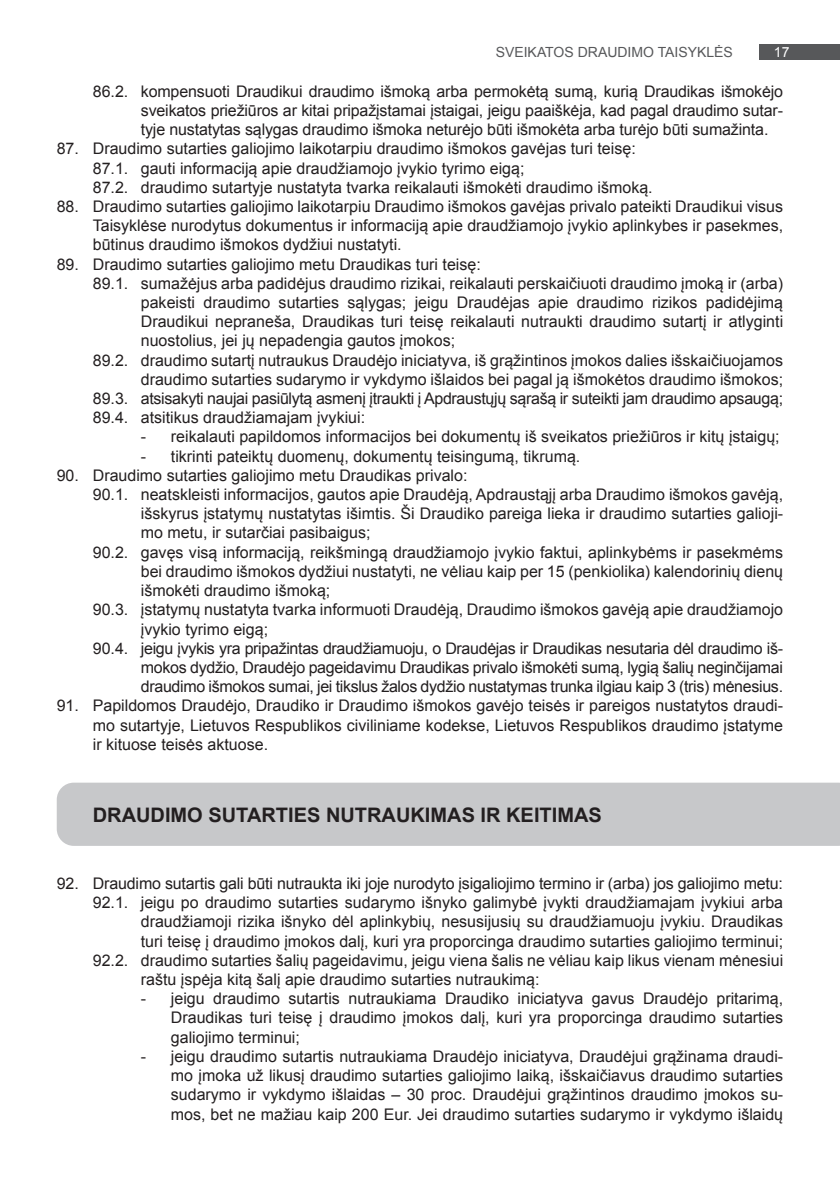
<style>
.page{position:relative;width:840px;height:1191px;background:#fff}
.page>*{position:absolute;margin:0;border:0;box-sizing:border-box;transform-origin:0 0}
.t1{font:700 20px "Arial";color:#231f20}
.t2{font:16px/19.2px "Arial";color:#231f20;text-align:justify}
.t3{font:16px "Arial";letter-spacing:-.02em;color:#231f20}
.t4{font:14px "Arial";color:#57585a}
.t5{font:14px "Arial";color:#fff}
</style>
<div class="page">
<div style="left:759px;top:44px;width:80px;height:16px;background:#57585a"></div>
<div style="left:57px;top:782px;width:782px;height:64px;background:#c7c8ca"></div>
<p class="t4" style="left:495px;top:43px;width:239px">SVEIKATOS DRAUDIMO TAISYKLĖS</p>
<p class="t5" style="left:773px;top:43px;width:17px">17</p>
<p class="t2" style="left:141px;top:82px;width:643px;text-indent:-48px">86.2. kompensuoti Draudikui draudimo išmoką arba permokėtą sumą, kurią Draudikas išmokėjo sveikatos priežiūros ar kitai pripažįstamai įstaigai, jeigu paaiškėja, kad pagal draudimo sutar&shy;tyje nustatytas sąlygas draudimo išmoka neturėjo būti išmokėta arba turėjo būti sumažinta.</p>
<p class="t2" style="left:93px;top:139px;width:561px;text-align:left;text-indent:-36px">87. Draudimo sutarties galiojimo laikotarpiu draudimo išmokos gavėjas turi teisę:<br>87.1. gauti informaciją apie draudžiamojo įvykio tyrimo eigą;<br>87.2. draudimo sutartyje nustatyta tvarka reikalauti išmokėti draudimo išmoką.</p>
<p class="t2" style="left:93px;top:197px;width:691px;text-indent:-36px">88. Draudimo sutarties galiojimo laikotarpiu Draudimo išmokos gavėjas privalo pateikti Draudikui visus Taisyklėse nurodytus dokumentus ir informaciją apie draudžiamojo įvykio aplinkybes ir pasekmes, būtinus draudimo išmokos dydžiui nustatyti.</p>
<p class="t2" style="left:57px;top:254px;width:425px">89. Draudimo sutarties galiojimo metu Draudikas turi teisę:</p>
<p class="t2" style="left:93px;top:274px;width:691px">89.1. sumažėjus arba padidėjus draudimo rizikai, reikalauti perskaičiuoti draudimo įmoką ir (arba)</p>
<p class="t2" style="left:141px;top:293px;width:643px">pakeisti draudimo sutarties sąlygas; jeigu Draudėjas apie draudimo rizikos padidėjimą</p>
<p class="t2" style="left:141px;top:312px;width:643px">Draudikui nepraneša, Draudikas turi teisę reikalauti nutraukti draudimo sutartį ir atlyginti</p>
<p class="t2" style="left:141px;top:331px;width:315px">nuostolius, jei jų nepadengia gautos įmokos;</p>
<p class="t2" style="left:93px;top:350px;width:691px">89.2. draudimo sutartį nutraukus Draudėjo iniciatyva, iš grąžintinos įmokos dalies išskaičiuojamos</p>
<p class="t2" style="left:141px;top:370px;width:643px">draudimo sutarties sudarymo ir vykdymo išlaidos bei pagal ją išmokėtos draudimo išmokos;</p>
<p class="t3" style="left:93px;top:388px;width:691px">89.3. atsisakyti naujai pasiūlytą asmenį įtraukti į Apdraustųjų sąrašą ir suteikti jam draudimo apsaugą;</p>
<p class="t2" style="left:93px;top:408px;width:274px">89.4. atsitikus draudžiamajam įvykiui:</p>
<p class="t2" style="left:141px;top:427px;width:640px">- reikalauti papildomos informacijos bei dokumentų iš sveikatos priežiūros ir kitų įstaigų;</p>
<p class="t2" style="left:141px;top:446px;width:441px">- tikrinti pateiktų duomenų, dokumentų teisingumą, tikrumą.</p>
<p class="t2" style="left:57px;top:466px;width:412px">90. Draudimo sutarties galiojimo metu Draudikas privalo:</p>
<p class="t2" style="left:93px;top:485px;width:691px">90.1. neatskleisti informacijos, gautos apie Draudėją, Apdraustąjį arba Draudimo išmokos gavėją,</p>
<p class="t2" style="left:141px;top:504px;width:643px">išskyrus įstatymų nustatytas išimtis. Ši Draudiko pareiga lieka ir draudimo sutarties galioji-</p>
<p class="t2" style="left:141px;top:523px;width:231px">mo metu, ir sutarčiai pasibaigus;</p>
<p class="t2" style="left:93px;top:542px;width:691px">90.2. gavęs visą informaciją, reikšmingą draudžiamojo įvykio faktui, aplinkybėms ir pasekmėms</p>
<p class="t2" style="left:141px;top:562px;width:643px">bei draudimo išmokos dydžiui nustatyti, ne vėliau kaip per 15 (penkiolika) kalendorinių dienų</p>
<p class="t2" style="left:141px;top:581px;width:191px">išmokėti draudimo išmoką;</p>
<p class="t2" style="left:93px;top:600px;width:691px">90.3. įstatymų nustatyta tvarka informuoti Draudėją, Draudimo išmokos gavėją apie draudžiamojo</p>
<p class="t2" style="left:141px;top:619px;width:129px">įvykio tyrimo eigą;</p>
<p class="t3" style="left:93px;top:637px;width:691px">90.4. jeigu įvykis yra pripažintas draudžiamuoju, o Draudėjas ir Draudikas nesutaria dėl draudimo iš-</p>
<p class="t3" style="left:141px;top:657px;width:643px">mokos dydžio, Draudėjo pageidavimu Draudikas privalo išmokėti sumą, lygią šalių neginčijamai</p>
<p class="t3" style="left:141px;top:676px;width:643px">draudimo išmokos sumai, jei tikslus žalos dydžio nustatymas trunka ilgiau kaip 3 (tris) mėnesius.</p>
<p class="t2" style="left:93px;top:696px;width:691px;text-indent:-36px">91. Papildomos Draudėjo, Draudiko ir Draudimo išmokos gavėjo teisės ir pareigos nustatytos draudi&shy;mo sutartyje, Lietuvos Respublikos civiliniame kodekse, Lietuvos Respublikos draudimo įstatyme ir kituose teisės aktuose.</p>
<p class="t1" style="left:93px;top:801px;width:510px">DRAUDIMO SUTARTIES NUTRAUKIMAS IR KEITIMAS</p>
<p class="t2" style="left:57px;top:874px;width:727px">92. Draudimo sutartis gali būti nutraukta iki joje nurodyto įsigaliojimo termino ir (arba) jos galiojimo metu:</p>
<p class="t2" style="left:93px;top:893px;width:691px">92.1. jeigu po draudimo sutarties sudarymo išnyko galimybė įvykti draudžiamajam įvykiui arba</p>
<p class="t2" style="left:141px;top:912px;width:643px">draudžiamoji rizika išnyko dėl aplinkybių, nesusijusių su draudžiamuoju įvykiu. Draudikas</p>
<p class="t2" style="left:141px;top:931px;width:643px">turi teisę į draudimo įmokos dalį, kuri yra proporcinga draudimo sutarties galiojimo terminui;</p>
<p class="t2" style="left:93px;top:950px;width:691px">92.2. draudimo sutarties šalių pageidavimu, jeigu viena šalis ne vėliau kaip likus vienam mėnesiui</p>
<p class="t2" style="left:141px;top:970px;width:400px">raštu įspėja kitą šalį apie draudimo sutarties nutraukimą:</p>
<p class="t2" style="left:171px;top:989px;width:613px;text-indent:-30px">- jeigu draudimo sutartis nutraukiama Draudiko iniciatyva gavus Draudėjo pritarimą, Draudikas turi teisę į draudimo įmokos dalį, kuri yra proporcinga draudimo sutarties galiojimo terminui;</p>
<p class="t2" style="left:171px;top:1046px;width:613px;text-indent:-30px">- jeigu draudimo sutartis nutraukiama Draudėjo iniciatyva, Draudėjui grąžinama draudi&shy;mo įmoka už likusį draudimo sutarties galiojimo laiką, išskaičiavus draudimo sutarties sudarymo ir vykdymo išlaidas – 30 proc. Draudėjui grąžintinos draudimo įmokos su&shy;mos, bet ne mažiau kaip 200 Eur. Jei draudimo sutarties sudarymo ir vykdymo išlaidų</p>
</div>
